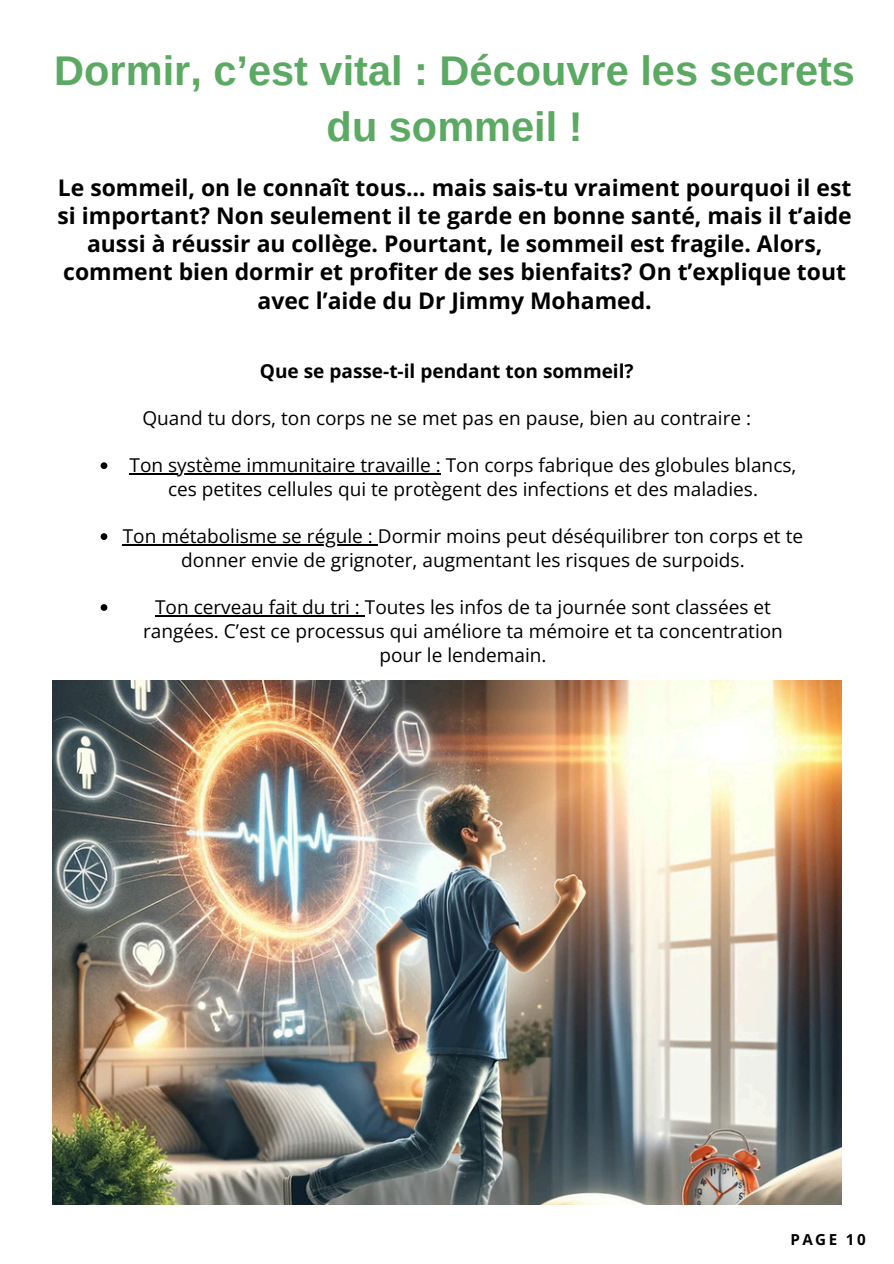
<style>
.page{position:relative;width:894px;height:1264px;background:#fff}
.page>*{position:absolute;margin:0;border:0;box-sizing:border-box;transform-origin:0 0}
.t1{font:700 41.55px/56.2px "Arimo";color:#5ba963;text-align:center}
.t2{font:700 22.95px/28.2px "Open Sans";color:#000;text-align:center}
.t3{font:19.05px/23.7px "Open Sans";color:#000;text-align:center}
.t4{font:700 19.05px "Open Sans";color:#000}
.t5{font:700 15.15px "Open Sans";letter-spacing:.16em;color:#000}
</style>
<div class="page">
<img style="left:52px;top:680px;width:789px;height:524px">
<svg style="left:101px;top:462px;width:6px;height:7px"></svg>
<hr style="left:129px;top:473px;width:312px;height:1px;background:#000">
<svg style="left:101px;top:533px;width:6px;height:7px"></svg>
<hr style="left:123px;top:544px;width:255px;height:1px;background:#000">
<svg style="left:101px;top:604px;width:6px;height:7px"></svg>
<hr style="left:155px;top:615px;width:210px;height:1px;background:#000">
<h1 class="t1" style="left:54px;top:42px;width:802px">Dormir, c’est vital : Découvre les secrets du sommeil !</h1>
<h2 class="t2" style="left:57px;top:173px;width:795px">Le sommeil, on le connaît tous… mais sais-tu vraiment pourquoi il est si important? Non seulement il te garde en bonne santé, mais il t’aide aussi à réussir au collège. Pourtant, le sommeil est fragile. Alors, comment bien dormir et profiter de ses bienfaits? On t’explique tout avec l’aide du Dr Jimmy Mohamed.</h2>
<h3 class="t4" style="left:260px;top:357px;width:375px">Que se passe-t-il pendant ton sommeil?</h3>
<h4 class="t3" style="left:142px;top:406px;width:610px">Quand tu dors, ton corps ne se met pas en pause, bien au contraire :</h4>
<p class="t3" style="left:129px;top:453px;width:668px">Ton système immunitaire travaille : Ton corps fabrique des globules blancs, ces petites cellules qui te protègent des infections et des maladies.</p>
<p class="t3" style="left:123px;top:524px;width:681px">Ton métabolisme se régule : Dormir moins peut déséquilibrer ton corps et te donner envie de grignoter, augmentant les risques de surpoids.</p>
<p class="t3" style="left:143px;top:595px;width:641px">Ton cerveau fait du tri : Toutes les infos de ta journée sont classées et rangées. C’est ce processus qui améliore ta mémoire et ta concentration pour le lendemain.</p>
<p class="t5" style="left:790px;top:1229px;width:77px">PAGE 10</p>
</div>
